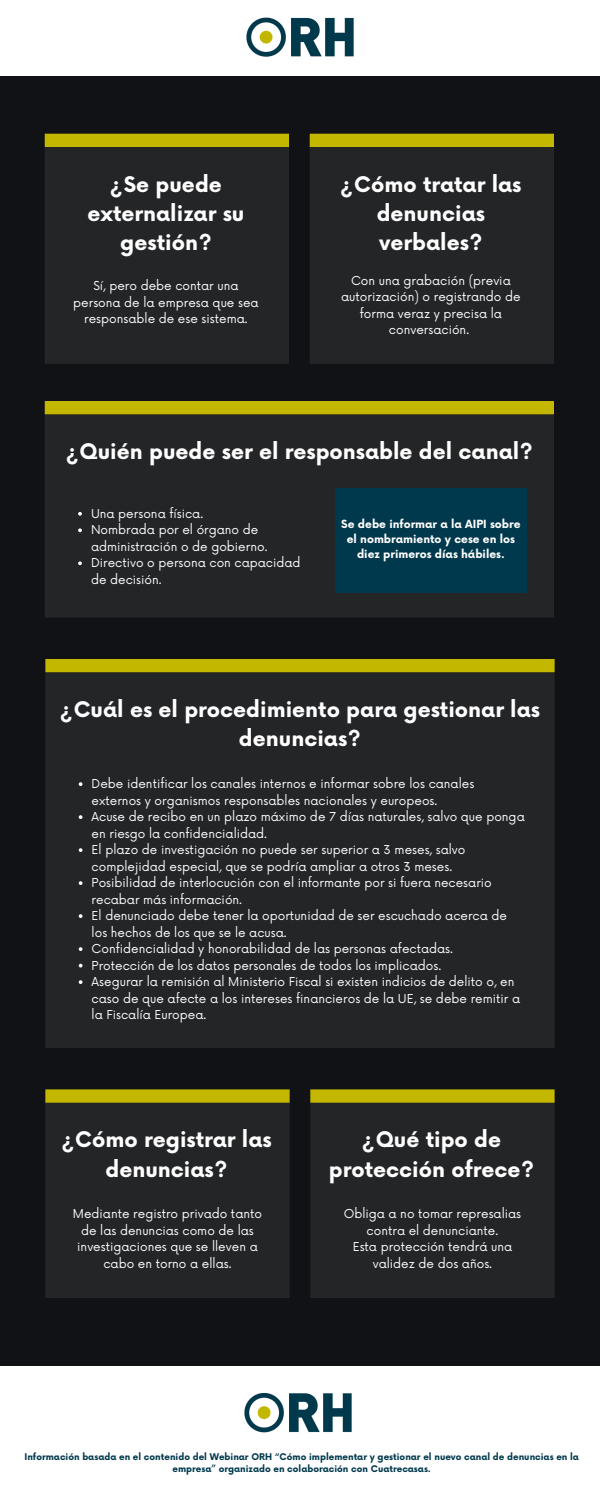
<style>
.page{position:relative;width:600px;height:1500px;background:#111215}
.page>*{position:absolute;margin:0;border:0;box-sizing:border-box;transform-origin:0 0}
.t1{font:700 21px/29.2px "Now";color:#fff;text-align:center}
.t2{font:12px/16.5px "Now";color:#fff;text-align:center}
.t3{font:700 11px/15px "Now";color:#fff;text-align:center}
.t4{font:700 9px/12px "Now";color:#00394d;text-align:center}
</style>
<div class="page">
<div style="left:45px;top:147px;width:244px;height:217px;background:#242527"></div>
<div style="left:45px;top:134px;width:244px;height:13px;background:#c3b700"></div>
<div style="left:310px;top:147px;width:244px;height:217px;background:#242527"></div>
<div style="left:310px;top:134px;width:244px;height:13px;background:#c3b700"></div>
<div style="left:0;top:1366px;width:599px;height:134px;background:#fff"></div>
<img style="left:244px;top:1393px;width:108px;height:40px">
<div style="left:0;top:0;width:599px;height:75px;background:#fff"></div>
<img style="left:237px;top:17px;width:126px;height:59px">
<div style="left:45px;top:414px;width:509px;height:204px;background:#242527"></div>
<div style="left:45px;top:401px;width:509px;height:13px;background:#c3b700"></div>
<div style="left:336px;top:489px;width:190px;height:104px;background:#00394d"></div>
<svg style="left:78px;top:512px;width:4px;height:4px"></svg>
<svg style="left:78px;top:528px;width:4px;height:4px"></svg>
<svg style="left:78px;top:561px;width:4px;height:4px"></svg>
<div style="left:45px;top:672px;width:510px;height:376px;background:#242527"></div>
<div style="left:45px;top:659px;width:510px;height:13px;background:#c3b700"></div>
<svg style="left:79px;top:782px;width:3px;height:4px"></svg>
<svg style="left:79px;top:815px;width:3px;height:4px"></svg>
<svg style="left:79px;top:848px;width:3px;height:4px"></svg>
<svg style="left:79px;top:881px;width:3px;height:4px"></svg>
<svg style="left:79px;top:914px;width:3px;height:4px"></svg>
<svg style="left:79px;top:947px;width:3px;height:4px"></svg>
<svg style="left:79px;top:964px;width:3px;height:4px"></svg>
<svg style="left:79px;top:980px;width:3px;height:4px"></svg>
<div style="left:45px;top:1103px;width:245px;height:195px;background:#242527"></div>
<svg style="left:45px;top:1089px;width:245px;height:14px;background:#b9ae01"></svg>
<div style="left:310px;top:1103px;width:245px;height:195px;background:#242527"></div>
<svg style="left:310px;top:1089px;width:245px;height:14px;background:#b9ae01"></svg>
<h1 class="t1" style="left:87px;top:171px;width:158px">¿Se puede externalizar su gestión?</h1>
<p class="t2" style="left:73px;top:278px;width:187px">Sí, pero debe contar una persona de la empresa que sea responsable de ese sistema.</p>
<h1 class="t1" style="left:340px;top:171px;width:183px">¿Cómo tratar las denuncias verbales?</h1>
<p class="t2" style="left:341px;top:273px;width:181px">Con una grabación (previa autorización) o registrando de forma veraz y precisa la conversación.</p>
<h1 class="t1" style="left:66px;top:438px;width:469px">¿Quién puede ser el responsable del canal?</h1>
<p class="t2" style="left:91px;top:506px;width:211px;text-align:left">Una persona física.<br>Nombrada por el órgano de administración o de gobierno.<br>Directivo o persona con capacidad de decisión.</p>
<p class="t3" style="left:341px;top:518px;width:181px">Se debe informar a la AIPI sobre el nombramiento y cese en los diez primeros días hábiles.</p>
<h1 class="t1" style="left:60px;top:696px;width:482px">¿Cuál es el procedimiento para gestionar las denuncias?</h1>
<p class="t2" style="left:92px;top:776px;width:435px;text-align:left">Debe identificar los canales internos e informar sobre los canales externos y organismos responsables nacionales y europeos.<br>Acuse de recibo en un plazo máximo de 7 días naturales, salvo que ponga en riesgo la confidencialidad.<br>El plazo de investigación no puede ser superior a 3 meses, salvo complejidad especial, que se podría ampliar a otros 3 meses.<br>Posibilidad de interlocución con el informante por si fuera necesario recabar más información.<br>El denunciado debe tener la oportunidad de ser escuchado acerca de los hechos de los que se le acusa.<br>Confidencialidad y honorabilidad de las personas afectadas.<br>Protección de los datos personales de todos los implicados.<br>Asegurar la remisión al Ministerio Fiscal si existen indicios de delito o, en caso de que afecte a los intereses financieros de la UE, se debe remitir a la Fiscalía Europea.</p>
<h1 class="t1" style="left:61px;top:1126px;width:212px">¿Cómo registrar las denuncias?</h1>
<p class="t2" style="left:73px;top:1206px;width:191px">Mediante registro privado tanto de las denuncias como de las investigaciones que se lleven a cabo en torno a ellas.</p>
<h1 class="t1" style="left:329px;top:1126px;width:207px">¿Qué tipo de protección ofrece?</h1>
<p class="t2" style="left:344px;top:1206px;width:179px">Obliga a no tomar represalias contra el denunciante.<br>Esta protección tendrá una validez de dos años.</p>
<p class="t4" style="left:25px;top:1452px;width:556px">Información basada en el contenido del Webinar ORH “Cómo implementar y gestionar el nuevo canal de denuncias en la empresa” organizado en colaboración con Cuatrecasas.</p>
</div>
